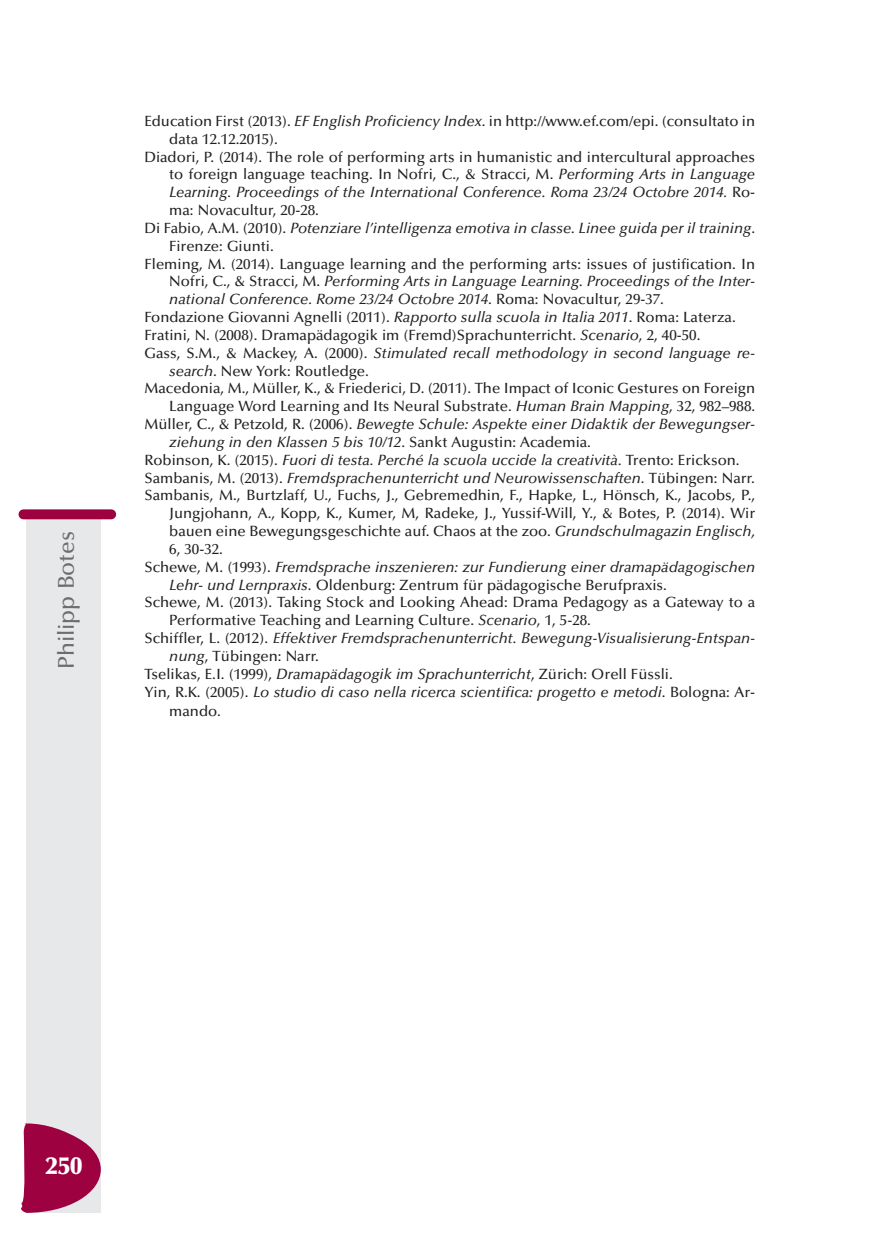
<style>
.page{position:relative;width:869px;height:1241px;background:#fff}
.page>*{position:absolute;margin:0;border:0;box-sizing:border-box;transform-origin:0 0}
.t1{font:900 24.5px "Optima";color:#fff}
.t2{font:500 22.75px "Optima";color:#6c6d70}
.t3{font:500 14.88px "Optima";color:#231f20}
.t4{font:italic 500 14.88px "Optima";color:#231f20}
.s1{font-style:italic}
.s2{font-style:normal}
</style>
<div class="page">
<div style="left:27px;top:517px;width:74px;height:695px;background:#e7e8e9"></div>
<div style="left:19px;top:509px;width:97px;height:10px;background:#9d0140;border-radius:5px"></div>
<svg style="left:21px;top:1122px;width:80px;height:90px"></svg>
<h2 class="t2" style="left:57px;top:669px;width:139px;rotate:-90deg">Philipp Botes</h2>
<p class="t3" style="left:144px;top:115px;width:612px">Education First (2013). <span class="s1">EF English Proficiency Index</span>. in http://www.ef.com/epi. (consultato in</p>
<p class="t3" style="left:169px;top:133px;width:110px">data 12.12.2015).</p>
<p class="t3" style="left:144px;top:151px;width:612px">Diadori, P. (2014). The role of performing arts in humanistic and intercultural approaches</p>
<p class="t3" style="left:169px;top:168px;width:587px">to foreign language teaching. In Nofri, C., &amp; Stracci, M. <span class="s1">Performing Arts in Language</span></p>
<p class="t4" style="left:169px;top:186px;width:587px">Learning. Proceedings of the International Conference. Roma 23/24 Octobre 2014. <span class="s2">Ro-</span></p>
<p class="t3" style="left:169px;top:204px;width:151px">ma: Novacultur, 20-28.</p>
<p class="t4" style="left:144px;top:222px;width:612px"><span class="s2">Di Fabio, A.M. (2010).</span> Potenziare l’intelligenza emotiva in classe. Linee guida per il training<span class="s2">.</span></p>
<p class="t3" style="left:169px;top:240px;width:106px">Firenze: Giunti.</p>
<p class="t3" style="left:144px;top:258px;width:612px">Fleming, M. (2014). Language learning and the performing arts: issues of justification. In</p>
<p class="t4" style="left:169px;top:275px;width:587px"><span class="s2">Nofri, C., &amp; Stracci, M.</span> Performing Arts in Language Learning. Proceedings of the Inter-</p>
<p class="t4" style="left:169px;top:293px;width:496px">national Conference. Rome 23/24 Octobre 2014<span class="s2">. Roma: Novacultur, 29-37.</span></p>
<p class="t3" style="left:144px;top:311px;width:592px">Fondazione Giovanni Agnelli (2011). <span class="s1">Rapporto sulla scuola in Italia 2011</span>. Roma: Laterza.</p>
<p class="t3" style="left:144px;top:329px;width:557px">Fratini, N. (2008). Dramapädagogik im (Fremd)Sprachunterricht. <span class="s1">Scenario</span>, 2, 40-50.</p>
<p class="t4" style="left:144px;top:347px;width:612px"><span class="s2">Gass, S.M., &amp; Mackey, A. (2000).</span> Stimulated recall methodology in second language re-</p>
<p class="t3" style="left:169px;top:365px;width:201px"><span class="s1">search</span>. New York: Routledge.</p>
<p class="t3" style="left:144px;top:382px;width:612px">Macedonia, M., Müller, K., &amp; Friederici, D. (2011). The Impact of Iconic Gestures on Foreign</p>
<p class="t3" style="left:169px;top:400px;width:587px">Language Word Learning and Its Neural Substrate. <span class="s1">Human Brain Mapping</span>, 32, 982–988.</p>
<p class="t4" style="left:144px;top:418px;width:612px"><span class="s2">Müller, C., &amp; Petzold, R. (2006).</span> Bewegte Schule: Aspekte einer Didaktik der Bewegungser-</p>
<p class="t4" style="left:169px;top:436px;width:423px">ziehung in den Klassen 5 bis 10/12<span class="s2">. Sankt Augustin: Academia.</span></p>
<p class="t4" style="left:144px;top:454px;width:596px"><span class="s2">Robinson, K. (2015).</span> Fuori di testa. Perché la scuola uccide la creatività. <span class="s2">Trento: Erickson.</span></p>
<p class="t4" style="left:144px;top:471px;width:611px"><span class="s2">Sambanis, M. (2013).</span> Fremdsprachenunterricht und Neurowissenschaften<span class="s2">. Tübingen: Narr.</span></p>
<p class="t3" style="left:144px;top:489px;width:612px">Sambanis, M., Burtzlaff, U., Fuchs, J., Gebremedhin, F., Hapke, L., Hönsch, K., Jacobs, P.,</p>
<p class="t3" style="left:169px;top:507px;width:587px">Jungjohann, A., Kopp, K., Kumer, M, Radeke, J., Yussif-Will, Y., &amp; Botes, P. (2014). Wir</p>
<p class="t3" style="left:169px;top:525px;width:587px">bauen eine Bewegungsgeschichte auf. Chaos at the zoo. <span class="s1">Grundschulmagazin Englisch,</span></p>
<p class="t3" style="left:169px;top:543px;width:55px">6, 30-32.</p>
<p class="t4" style="left:144px;top:561px;width:612px"><span class="s2">Schewe, M. (1993).</span> Fremdsprache inszenieren: zur Fundierung einer dramapädagogischen</p>
<p class="t3" style="left:169px;top:578px;width:499px"><span class="s1">Lehr- und Lernpraxis</span>. Oldenburg: Zentrum für pädagogische Berufpraxis.</p>
<p class="t3" style="left:144px;top:596px;width:612px">Schewe, M. (2013). Taking Stock and Looking Ahead: Drama Pedagogy as a Gateway to a</p>
<p class="t3" style="left:169px;top:614px;width:423px">Performative Teaching and Learning Culture. <span class="s1">Scenario</span>, 1, 5-28.</p>
<p class="t4" style="left:144px;top:632px;width:612px"><span class="s2">Schiffler, L. (2012).</span> Effektiver Fremdsprachenunterricht. Bewegung-Visualisierung-Entspan-</p>
<p class="t3" style="left:169px;top:650px;width:151px"><span class="s1">nung</span>, Tübingen: Narr.</p>
<p class="t3" style="left:144px;top:668px;width:529px">Tselikas, E.I. (1999), <span class="s1">Dramapädagogik im Sprachunterricht</span>, Zürich: Orell Füssli.</p>
<p class="t4" style="left:144px;top:685px;width:612px"><span class="s2">Yin, R.K. (2005).</span> Lo studio di caso nella ricerca scientifica: progetto e metodi<span class="s2">. Bologna: Ar-</span></p>
<p class="t3" style="left:169px;top:704px;width:53px">mando.</p>
<h1 class="t1" style="left:45px;top:1155px;width:38px">250</h1>
</div>
